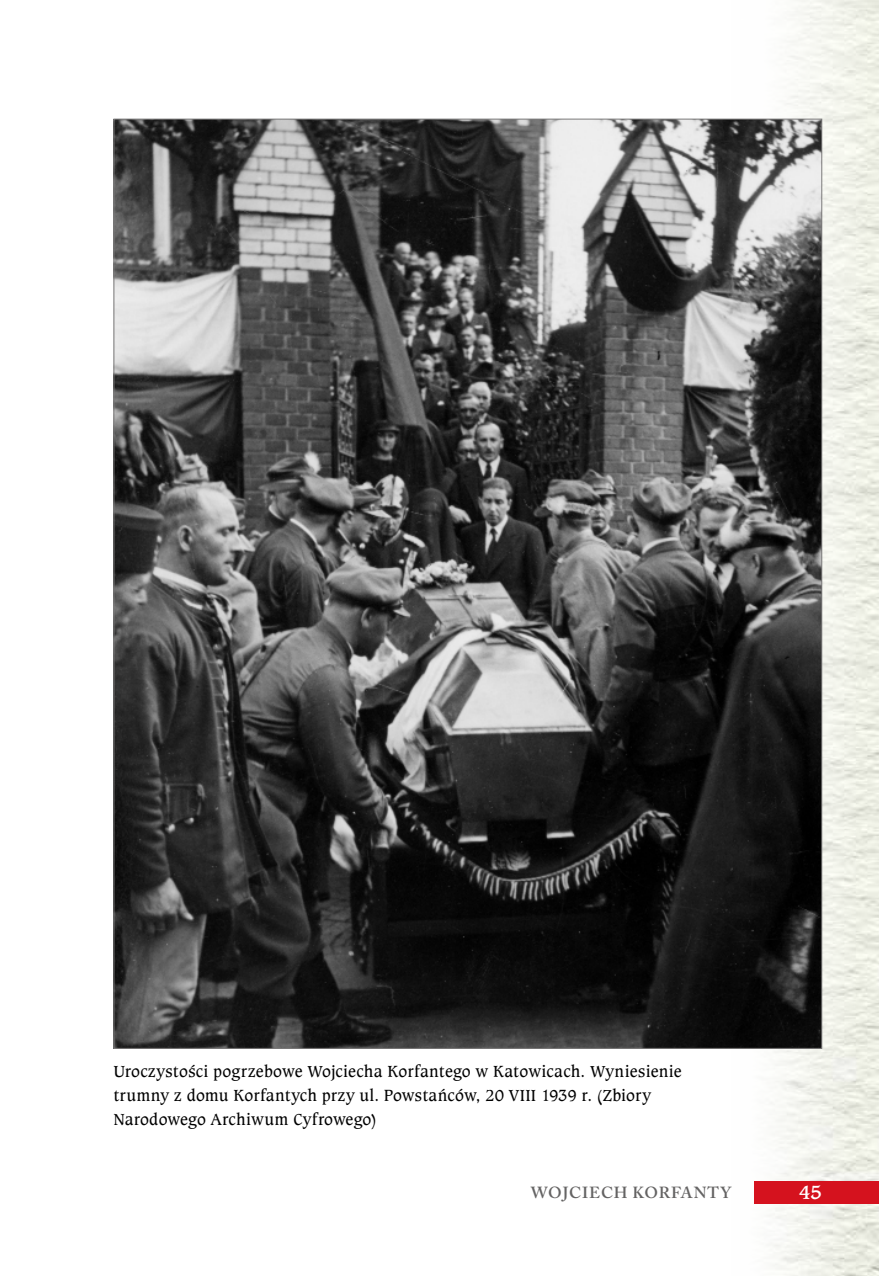
<style>
.page{position:relative;width:879px;height:1276px;background:#fff}
.page>*{position:absolute;margin:0;border:0;box-sizing:border-box;transform-origin:0 0}
.t1{font:700 20px "Caxton Bk EU";color:#fff}
.t2{font:17px/24px "Caxton Bk EU";letter-spacing:.005em;color:#000}
.t3{font:600 16px "Adobe Caslon Pro";letter-spacing:.055em;color:#646363}
</style>
<div class="page">
<img style="left:731px;top:0;width:148px;height:1276px">
<div style="left:754px;top:1181px;width:125px;height:22px;background:#d5121e"></div>
<img style="left:115px;top:121px;width:705px;height:926px">
<p class="t2" style="left:113px;top:1059px;width:570px">Uroczystości pogrzebowe Wojciecha Korfantego w Katowicach. Wyniesienie trumny z domu Korfantych przy ul. Powstańców, 20 VIII 1939 r. (Zbiory<br>Narodowego Archiwum Cyfrowego)</p>
<p class="t3" style="left:531px;top:1183px;width:202px">WOJCIECH KORFANTY</p>
<p class="t1" style="left:799px;top:1179px;width:25px">45</p>
</div>
